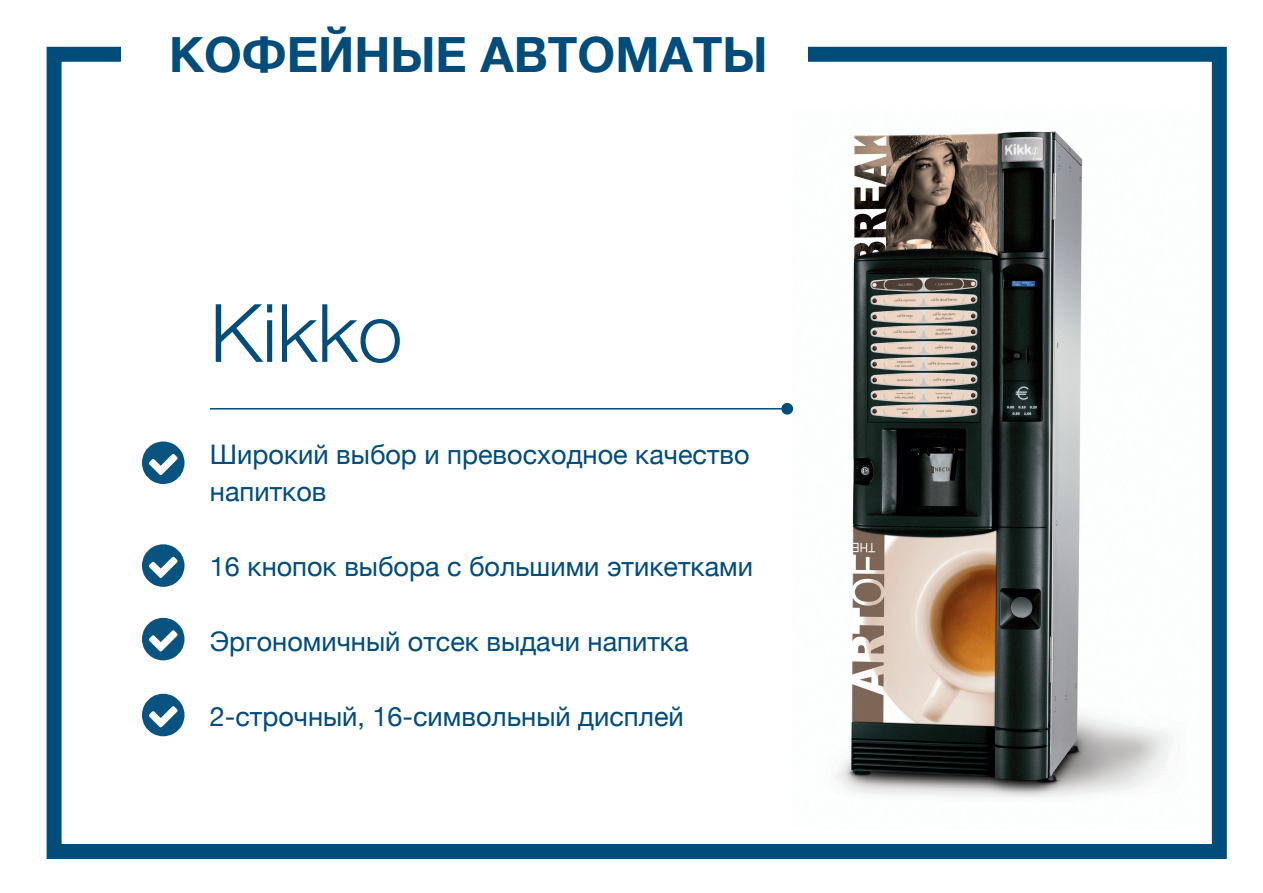
<style>
.page{position:relative;width:1263px;height:893px;background:#fff}
.page>*{position:absolute;margin:0;border:0;box-sizing:border-box;transform-origin:0 0}
.t1{font:300 80.7px "Helvetica Neue";color:#004c7b}
.t2{font:700 48.6px "Helvetica Neue";color:#004c7b}
.t3{font:27px/37.5px "Helvetica Neue";color:#004c7b}
</style>
<div class="page">
<div style="left:47px;top:47px;width:1180px;height:812px;border:15px solid #004c7b"></div>
<img style="left:792px;top:131px;width:381px;height:667px">
<svg style="left:142px;top:441px;width:42px;height:43px"></svg>
<svg style="left:142px;top:544px;width:42px;height:43px"></svg>
<svg style="left:142px;top:618px;width:42px;height:42px"></svg>
<svg style="left:142px;top:694px;width:42px;height:42px"></svg>
<hr style="left:210px;top:408px;width:580px;height:1px;background:#004c7b">
<div style="left:781px;top:403px;width:12px;height:12px;background:#004c7b;border-radius:50%"></div>
<div style="left:121px;top:2px;width:687px;height:105px;background:#fff"></div>
<p class="t2" style="left:169px;top:16px;width:600px">КОФЕЙНЫЕ АВТОМАТЫ</p>
<p class="t1" style="left:210px;top:268px;width:194px">Kikko</p>
<p class="t3" style="left:210px;top:437px;width:541px">Широкий выбор и превосходное качество напитков</p>
<p class="t3" style="left:210px;top:549px;width:545px">16 кнопок выбора с большими этикетками</p>
<p class="t3" style="left:210px;top:624px;width:480px">Эргономичный отсек выдачи напитка</p>
<p class="t3" style="left:210px;top:699px;width:475px">2-строчный, 16-символьный дисплей</p>
</div>
